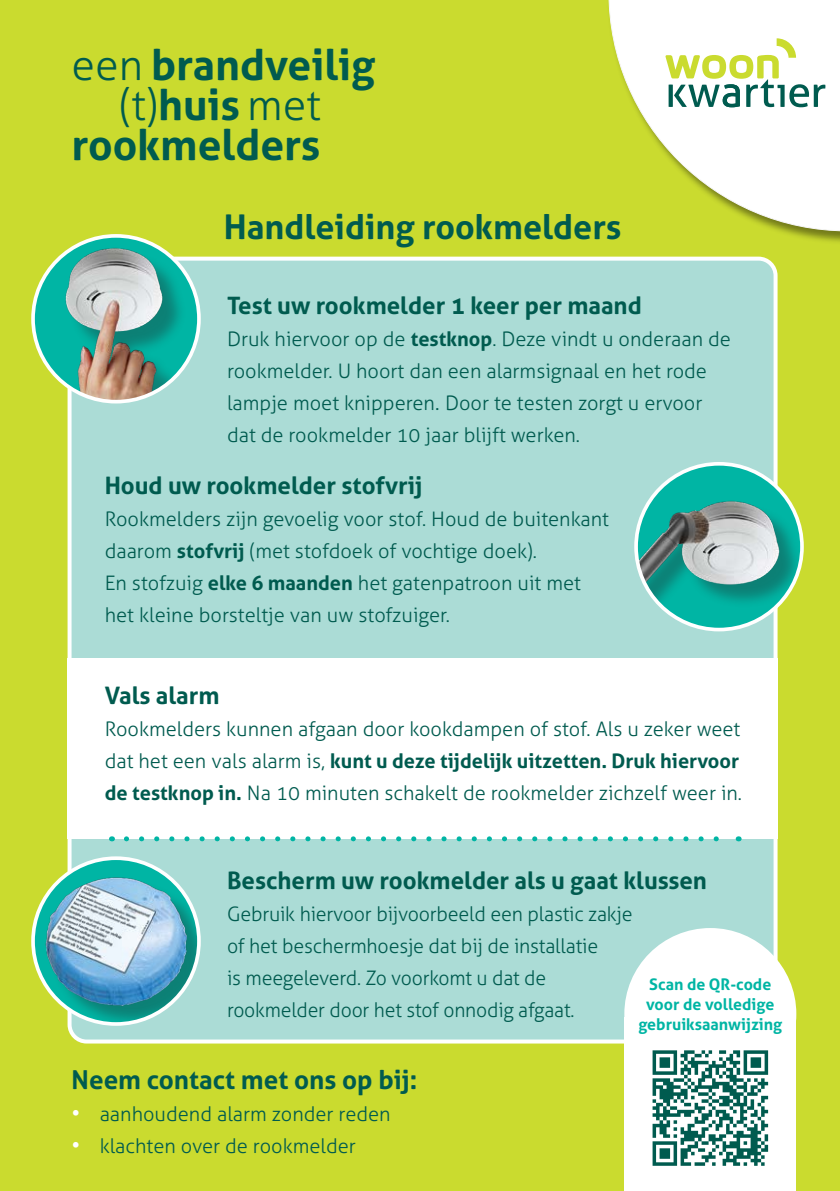
<style>
.page{position:relative;width:840px;height:1191px;background:#fff}
.page>*{position:absolute;margin:0;border:0;box-sizing:border-box;transform-origin:0 0}
.t1{font:700 42.6px "Aller";color:#005b4f}
.t2{font:300 42.6px "Aller";color:#005b4f}
.t3{font:700 34px "Aller";color:#005b4f}
.t4{font:700 26px "Aller";color:#005b4f}
.t5{font:700 24px "Aller";color:#005b4f}
.t6{font:300 20px/32px "Aller";color:#005b4f}
.t7{font:700 16px/20px "Aller";color:#00b5a4;text-align:center}
.s1{font-weight:300}
.s2{font-weight:700}
.s3{font-size:22px}
.s4{font-weight:400;font-size:22px;color:#fff}
</style>
<div class="page">
<div style="left:0;top:0;width:839px;height:1191px;background:#cadb2f"></div>
<img style="left:780px;top:231px;width:59px;height:11px">
<svg style="left:608px;top:0;width:231px;height:231px"></svg>
<svg style="left:665px;top:38px;width:160px;height:69px;background:#d4e3c6"></svg>
<div style="left:69px;top:259px;width:706px;height:782px;background:#abdcd6;border-radius:17px"></div>
<div style="left:67px;top:658px;width:710px;height:181px;background:#fff"></div>
<img style="left:33px;top:245px;width:166px;height:157px">
<div style="left:31px;top:234px;width:170px;height:169px;border:4px solid #fff;border-radius:50%"></div>
<svg style="left:33px;top:858px;width:166px;height:166px"></svg>
<div style="left:50px;top:880px;width:149px;height:144px;background:#231f20;opacity:.35"></div>
<img style="left:45px;top:870px;width:142px;height:142px">
<div style="left:31px;top:856px;width:170px;height:169px;border:4px solid #fff;border-radius:50%"></div>
<div style="left:635px;top:464px;width:166px;height:165px;background:#00b5a4;border-radius:50%"></div>
<img style="left:635px;top:497px;width:166px;height:132px">
<div style="left:634px;top:462px;width:169px;height:169px;border:4px solid #fff;border-radius:50%"></div>
<svg style="left:126px;top:836px;width:593px;height:5px"></svg>
<div style="left:624px;top:1017px;width:171px;height:174px;background:#fff"></div>
<div style="left:625px;top:929px;width:169px;height:169px;background:#fff;border-radius:50%"></div>
<svg style="left:652px;top:1050px;width:115px;height:115px"></svg>
<p class="t1" style="left:72px;top:38px;width:305px"><span class="s1">een</span> brandveilig</p>
<p class="t2" style="left:119px;top:79px;width:203px">(t)<span class="s2">huis</span> met</p>
<p class="t1" style="left:72px;top:118px;width:250px">rookmelders</p>
<p class="t3" style="left:224px;top:206px;width:399px">Handleiding rookmelders</p>
<p class="t5" style="left:227px;top:291px;width:416px">Test uw rookmelder 1 keer per maand</p>
<p class="t6" style="left:227px;top:323px;width:505px">Druk hiervoor op de <span class="s2">testknop</span>. Deze vindt u onderaan de rookmelder. U hoort dan een alarmsignaal en het rode lampje moet knipperen<span class="s3">.</span> Door te testen zorgt u ervoor dat de rookmelder 10 jaar blijft werken.</p>
<p class="t5" style="left:105px;top:470px;width:319px">Houd uw rookmelder stofvrij</p>
<p class="t6" style="left:105px;top:503px;width:505px">Rookmelders zijn gevoelig voor stof. Houd de buitenkant daarom <span class="s2">stofvrij</span> (met stofdoek of vochtige doek).<br>En stofzuig <span class="s2">elke 6 maanden</span> het gatenpatroon uit met het kleine borsteltje van uw stofzuiger.</p>
<p class="t5" style="left:105px;top:681px;width:116px">Vals alarm</p>
<p class="t6" style="left:105px;top:713px;width:638px">Rookmelders kunnen afgaan door kookdampen of stof. Als u zeker weet dat het een vals alarm is, <span class="s2">kunt u deze tijdelijk uitzetten. Druk hiervoor de testknop in.</span> Na 10 minuten schakelt de rookmelder zichzelf weer in.</p>
<p class="t5" style="left:227px;top:865px;width:481px">Bescherm uw rookmelder als u gaat klussen</p>
<p class="t6" style="left:227px;top:897px;width:407px">Gebruik hiervoor bijvoorbeeld een plastic zakje of het beschermhoesje dat bij de installatie<br>is meegeleverd. Zo voorkomt u dat de rookmelder door het stof onnodig afgaat.</p>
<p class="t7" style="left:638px;top:974px;width:145px">Scan de QR-code voor de volledige gebruiksaanwijzing</p>
<p class="t4" style="left:72px;top:1063px;width:347px">Neem contact met ons op bij:</p>
<p class="t6" style="left:72px;top:1098px;width:320px"><span class="s4">•</span> aanhoudend alarm zonder reden</p>
<p class="t6" style="left:72px;top:1130px;width:285px"><span class="s4">•</span> klachten over de rookmelder</p>
</div>
